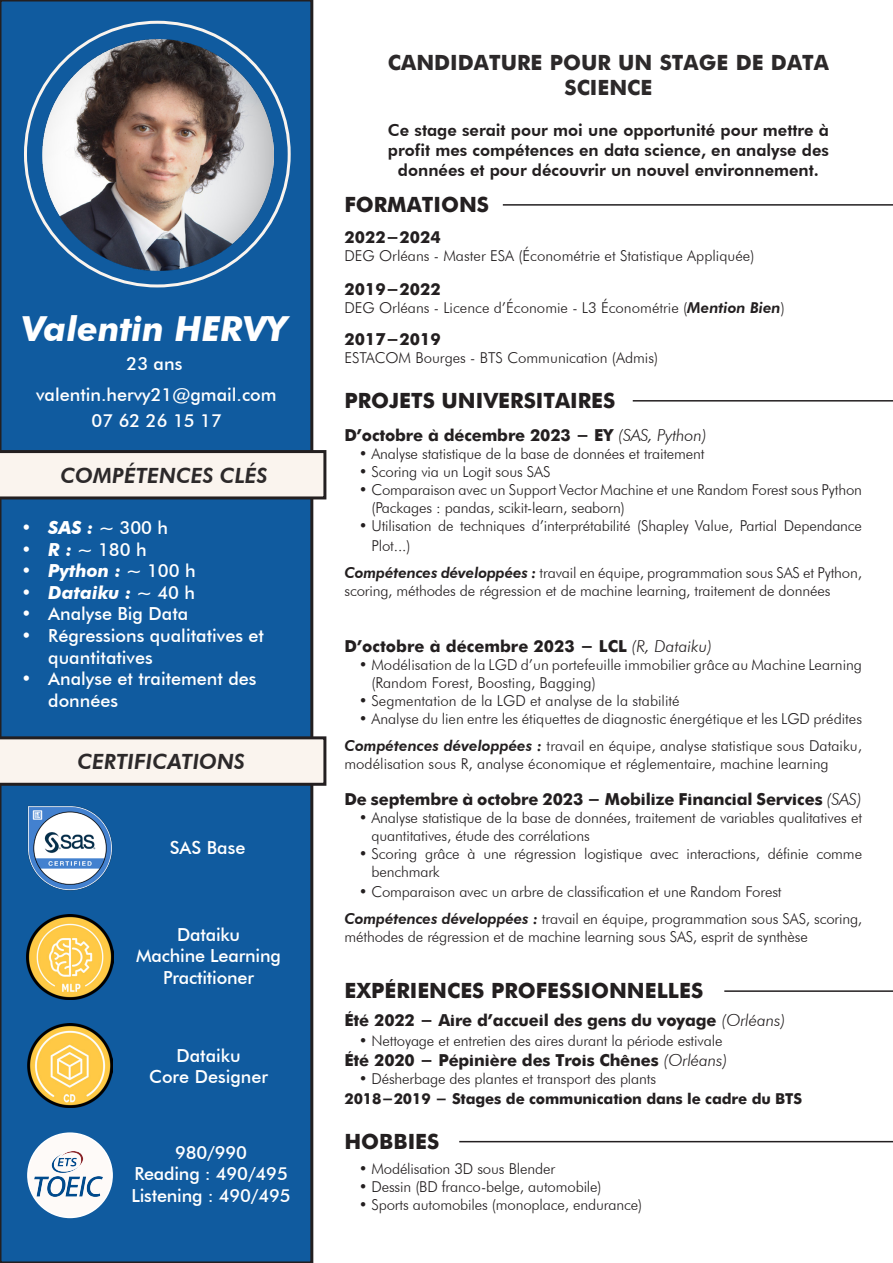
<style>
.page{position:relative;width:893px;height:1263px;background:#fff}
.page>*{position:absolute;margin:0;border:0;box-sizing:border-box;transform-origin:0 0}
.t1{font:italic 700 34.5px "Futura BT";color:#fff}
.t2{font:700 21px "Futura";color:#231f20}
.t3{font:700 21px/25.2px "Futura";color:#2c292a;text-align:center}
.t4{font:italic 800 21px "Futura BT";color:#2c292a}
.t5{font:500 18px/21.6px "Futura BT";color:#fff}
.t6{font:italic 700 18px "Futura BT";color:#fff}
.t7{font:700 16.5px "Futura";letter-spacing:-.01em;color:#231f20}
.t8{font:800 16.5px/19.8px "Futura BT";color:#231f20;text-align:center}
.t9{font:300 15px/18px "Futura BT";letter-spacing:-.01em;color:#231f20}
.t10{font:700 15px "Futura";letter-spacing:-.01em;color:#231f20}
.s1{font-weight:500;font-style:normal}
.s2{font-weight:700;font-style:italic}
.s3{font-weight:800;font-style:italic}
.s4{font-family:"Futura BT";font-weight:300;font-style:italic}
</style>
<div class="page">
<div style="left:0;top:0;width:313px;height:1263px;background:#105b9f"></div>
<svg style="left:0;top:450px;width:326px;height:49px;background:#dfdad5"></svg>
<svg style="left:0;top:736px;width:326px;height:50px;background:#dcd7d3"></svg>
<img style="left:27px;top:805px;width:86px;height:86px">
<img style="left:27px;top:1023px;width:86px;height:84px">
<img style="left:26px;top:914px;width:88px;height:86px">
<hr style="left:503px;top:204px;width:390px;height:2px;background:#231f20">
<svg style="left:25px;top:22px;width:264px;height:264px;background:#3976ac"></svg>
<img style="left:37px;top:40px;width:236px;height:235px">
<hr style="left:724px;top:990px;width:169px;height:2px;background:#231f20">
<hr style="left:459px;top:1141px;width:434px;height:1px;background:#231f20">
<div style="left:28px;top:1133px;width:84px;height:84px;background:#fefaf8;border-radius:50%"></div>
<div style="left:27px;top:1132px;width:86px;height:86px;border:2px solid #fff;border-radius:50%"></div>
<img style="left:34px;top:1152px;width:72px;height:47px">
<hr style="left:633px;top:400px;width:260px;height:2px;background:#231f20">
<p class="t1" style="left:22px;top:308px;width:266px">Valentin HERVY</p>
<p class="t5" style="left:126px;top:353px;width:57px">23 ans</p>
<p class="t5" style="left:36px;top:384px;width:242px">valentin.hervy21@gmail.com</p>
<p class="t5" style="left:92px;top:410px;width:132px">07 62 26 15 17</p>
<p class="t4" style="left:60px;top:462px;width:209px">COMPÉTENCES CLÉS</p>
<p class="t6" style="left:21px;top:517px;width:148px">• SAS : <span class="s1">~ 300 h</span></p>
<p class="t5" style="left:21px;top:538px;width:127px"><span class="s2">• R :</span> ~ 180 h</p>
<p class="t6" style="left:21px;top:560px;width:176px">• Python : <span class="s1">~ 100 h</span></p>
<p class="t6" style="left:21px;top:581px;width:175px">• Dataiku : <span class="s1">~ 40 h</span></p>
<p class="t5" style="left:21px;top:603px;width:169px">• Analyse Big Data</p>
<p class="t5" style="left:48px;top:625px;width:217px;text-indent:-27px">• Régressions qualitatives et quantitatives</p>
<p class="t5" style="left:48px;top:668px;width:210px;text-indent:-27px">• Analyse et traitement des données</p>
<p class="t4" style="left:77px;top:749px;width:169px">CERTIFICATIONS</p>
<p class="t5" style="left:170px;top:837px;width:77px">SAS Base</p>
<p class="t5" style="left:177px;top:923px;width:65px">Dataiku</p>
<p class="t5" style="left:136px;top:945px;width:146px">Machine Learning</p>
<p class="t5" style="left:163px;top:966px;width:92px">Practitioner</p>
<p class="t5" style="left:176px;top:1044px;width:66px">Dataiku</p>
<p class="t5" style="left:149px;top:1066px;width:120px">Core Designer</p>
<p class="t5" style="left:175px;top:1141px;width:73px">980/990</p>
<p class="t5" style="left:134px;top:1163px;width:155px">Reading : 490/495</p>
<p class="t5" style="left:132px;top:1184px;width:161px">Listening : 490/495</p>
<p class="t3" style="left:388px;top:49px;width:442px">CANDIDATURE POUR UN STAGE DE DATA<br>SCIENCE</p>
<p class="t8" style="left:388px;top:120px;width:443px">Ce stage serait pour moi une opportunité pour mettre à profit mes compétences en data science, en analyse des données et pour découvrir un nouvel environnement.</p>
<p class="t2" style="left:344px;top:190px;width:146px">FORMATIONS</p>
<p class="t7" style="left:344px;top:225px;width:98px">2022-2024</p>
<p class="t9" style="left:344px;top:247px;width:411px">DEG Orléans - Master ESA (Économétrie et Statistique Appliquée)</p>
<p class="t7" style="left:344px;top:277px;width:98px">2019-2022</p>
<p class="t9" style="left:344px;top:299px;width:442px">DEG Orléans - Licence d’Économie - L3 Économétrie (<span class="s3">Mention Bien</span>)</p>
<p class="t7" style="left:344px;top:327px;width:98px">2017-2019</p>
<p class="t9" style="left:344px;top:349px;width:315px">ESTACOM Bourges - BTS Communication (Admis)</p>
<p class="t2" style="left:344px;top:385px;width:272px">PROJETS UNIVERSITAIRES</p>
<p class="t7" style="left:344px;top:423px;width:364px">D’octobre à décembre 2023 - EY <span class="s4">(SAS, Python)</span></p>
<p class="t9" style="left:359px;top:445px;width:347px">• Analyse statistique de la base de données et traitement</p>
<p class="t9" style="left:359px;top:463px;width:193px">• Scoring via un Logit sous SAS</p>
<p class="t9" style="left:371px;top:481px;width:492px;text-indent:-13px">• Comparaison avec un Support Vector Machine et une Random Forest sous Python (Packages : pandas, scikit-learn, seaborn)</p>
<p class="t9" style="left:371px;top:516px;width:492px;line-height:19.8px;text-indent:-13px">• Utilisation de techniques d’interprétabilité (Shapley Value, Partial Dependance<br>Plot...)</p>
<p class="t9" style="left:344px;top:564px;width:519px"><span class="s3">Compétences développées :</span> travail en équipe, programmation sous SAS et Python, scoring, méthodes de régression et de machine learning, traitement de données</p>
<p class="t7" style="left:344px;top:634px;width:369px">D’octobre à décembre 2023 - LCL <span class="s4">(R, Dataiku)</span></p>
<p class="t9" style="left:371px;top:656px;width:492px;text-indent:-13px">• Modélisation de la LGD d’un portefeuille immobilier grâce au Machine Learning (Random Forest, Boosting, Bagging)</p>
<p class="t9" style="left:359px;top:692px;width:322px">• Segmentation de la LGD et analyse de la stabilité</p>
<p class="t9" style="left:359px;top:710px;width:505px">• Analyse du lien entre les étiquettes de diagnostic énergétique et les LGD prédites</p>
<p class="t9" style="left:344px;top:737px;width:519px"><span class="s3">Compétences développées :</span> travail en équipe, analyse statistique sous Dataiku, modélisation sous R, analyse économique et réglementaire, machine learning</p>
<p class="t7" style="left:344px;top:787px;width:519px">De septembre à octobre 2023 - Mobilize Financial Services <span class="s4">(SAS)</span></p>
<p class="t9" style="left:371px;top:809px;width:492px;text-indent:-13px">• Analyse statistique de la base de données, traitement de variables qualitatives et quantitatives, étude des corrélations</p>
<p class="t9" style="left:371px;top:845px;width:492px;text-indent:-13px">• Scoring grâce à une régression logistique avec interactions, définie comme benchmark</p>
<p class="t9" style="left:359px;top:883px;width:424px">• Comparaison avec un arbre de classification et une Random Forest</p>
<p class="t9" style="left:344px;top:910px;width:519px"><span class="s3">Compétences développées :</span> travail en équipe, programmation sous SAS, scoring, méthodes de régression et de machine learning sous SAS, esprit de synthèse</p>
<p class="t2" style="left:344px;top:975px;width:360px">EXPÉRIENCES PROFESSIONNELLES</p>
<p class="t7" style="left:344px;top:1008px;width:443px">Été 2022 - Aire d’accueil des gens du voyage <span class="s4">(Orléans)</span></p>
<p class="t9" style="left:359px;top:1031px;width:365px">• Nettoyage et entretien des aires durant la période estivale</p>
<p class="t7" style="left:344px;top:1048px;width:385px">Été 2020 - Pépinière des Trois Chênes <span class="s4">(Orléans)</span></p>
<p class="t9" style="left:359px;top:1069px;width:299px">• Désherbage des plantes et transport des plants</p>
<p class="t10" style="left:344px;top:1087px;width:459px">2018-2019 - Stages de communication dans le cadre du BTS</p>
<p class="t2" style="left:344px;top:1126px;width:96px">HOBBIES</p>
<p class="t9" style="left:359px;top:1159px;width:198px">• Modélisation 3D sous Blender</p>
<p class="t9" style="left:359px;top:1177px;width:244px">• Dessin (BD franco-belge, automobile)</p>
<p class="t9" style="left:359px;top:1195px;width:285px">• Sports automobiles (monoplace, endurance)</p>
</div>
